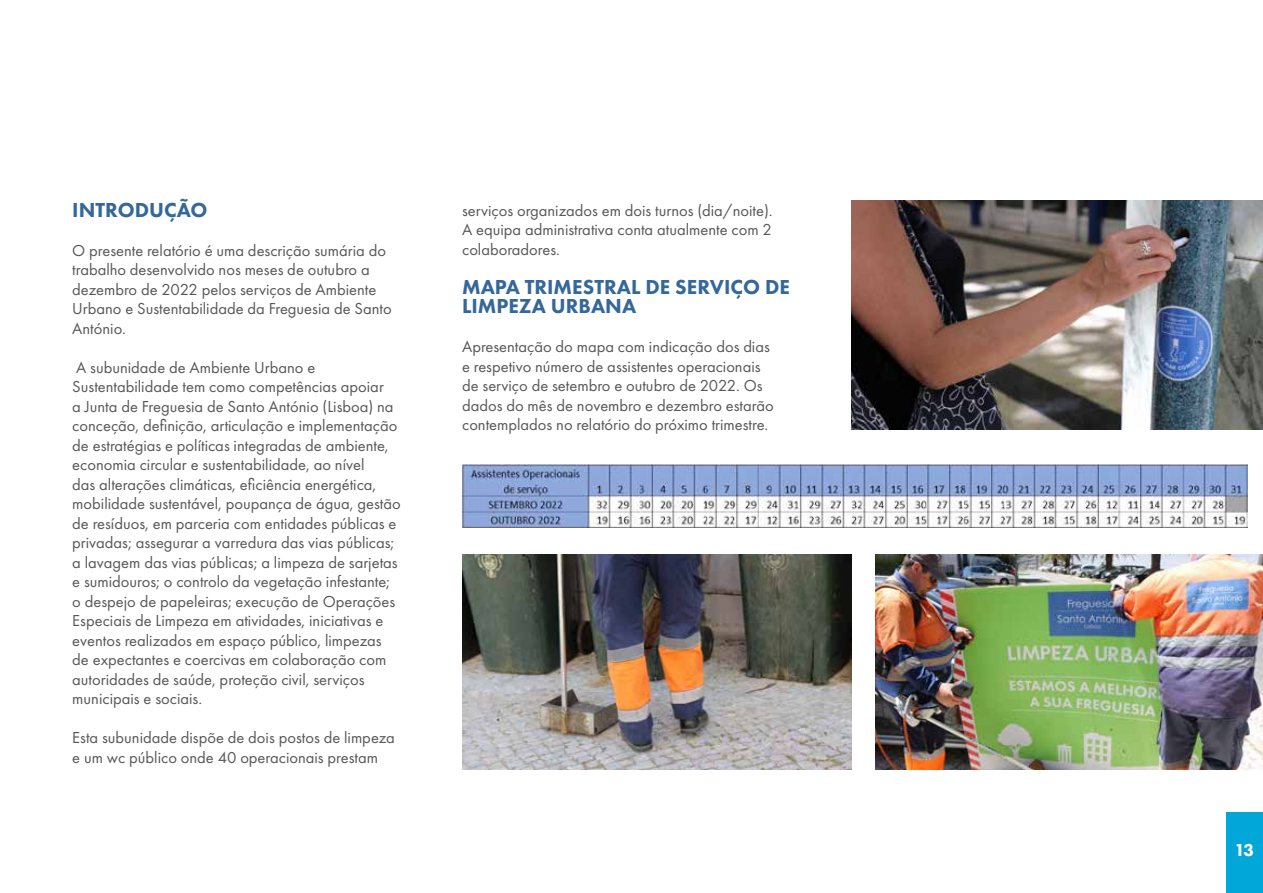
<style>
.page{position:relative;width:1263px;height:893px;background:#fff}
.page>*{position:absolute;margin:0;border:0;box-sizing:border-box;transform-origin:0 0}
.t1{font:800 21px/19.5px "Futura PT";color:#34679a}
.t2{font:800 18px "Futura PT";color:#fff}
.t3{font:16.5px/19.5px "Futura PT";color:#575756}
</style>
<div class="page">
<div style="left:1227px;top:812px;width:36px;height:81px;background:#00a7d8"></div>
<img style="left:852px;top:200px;width:411px;height:229px">
<img style="left:462px;top:465px;width:785px;height:62px">
<img style="left:462px;top:554px;width:390px;height:216px">
<img style="left:875px;top:554px;width:388px;height:216px">
<p class="t1" style="left:72px;top:199px;width:137px">INTRODUÇÃO</p>
<p class="t3" style="left:72px;top:240px;width:321px">O presente relatório é uma descrição sumária do trabalho desenvolvido nos meses de outubro a dezembro de 2022 pelos serviços de Ambiente Urbano e Sustentabilidade da Freguesia de Santo António.</p>
<p class="t3" style="left:72px;top:357px;width:330px">A subunidade de Ambiente Urbano e Sustentabilidade tem como competências apoiar<br>a Junta de Freguesia de Santo António (Lisboa) na conceção, definição, articulação e implementação de estratégias e políticas integradas de ambiente, economia circular e sustentabilidade, ao nível<br>das alterações climáticas, eficiência energética, mobilidade sustentável, poupança de água, gestão de resíduos, em parceria com entidades públicas e privadas; assegurar a varredura das vias públicas; a lavagem das vias públicas; a limpeza de sarjetas e sumidouros; o controlo da vegetação infestante; o despejo de papeleiras; execução de Operações Especiais de Limpeza em atividades, iniciativas e eventos realizados em espaço público, limpezas de expectantes e coercivas em colaboração com autoridades de saúde, proteção civil, serviços municipais e sociais.</p>
<p class="t3" style="left:72px;top:728px;width:324px">Esta subunidade dispõe de dois postos de limpeza e um wc público onde 40 operacionais prestam</p>
<p class="t3" style="left:462px;top:200px;width:312px;text-align:justify">serviços organizados em dois turnos (dia/noite).<br>A equipa administrativa conta atualmente com 2 colaboradores.</p>
<p class="t1" style="left:462px;top:277px;width:330px">MAPA TRIMESTRAL DE SERVIÇO DE<br>LIMPEZA URBANA</p>
<p class="t3" style="left:462px;top:337px;width:313px">Apresentação do mapa com indicação dos dias e respetivo número de assistentes operacionais de serviço de setembro e outubro de 2022. Os dados do mês de novembro e dezembro estarão contemplados no relatório do próximo trimestre.</p>
<p class="t2" style="left:1234px;top:839px;width:21px">13</p>
</div>
